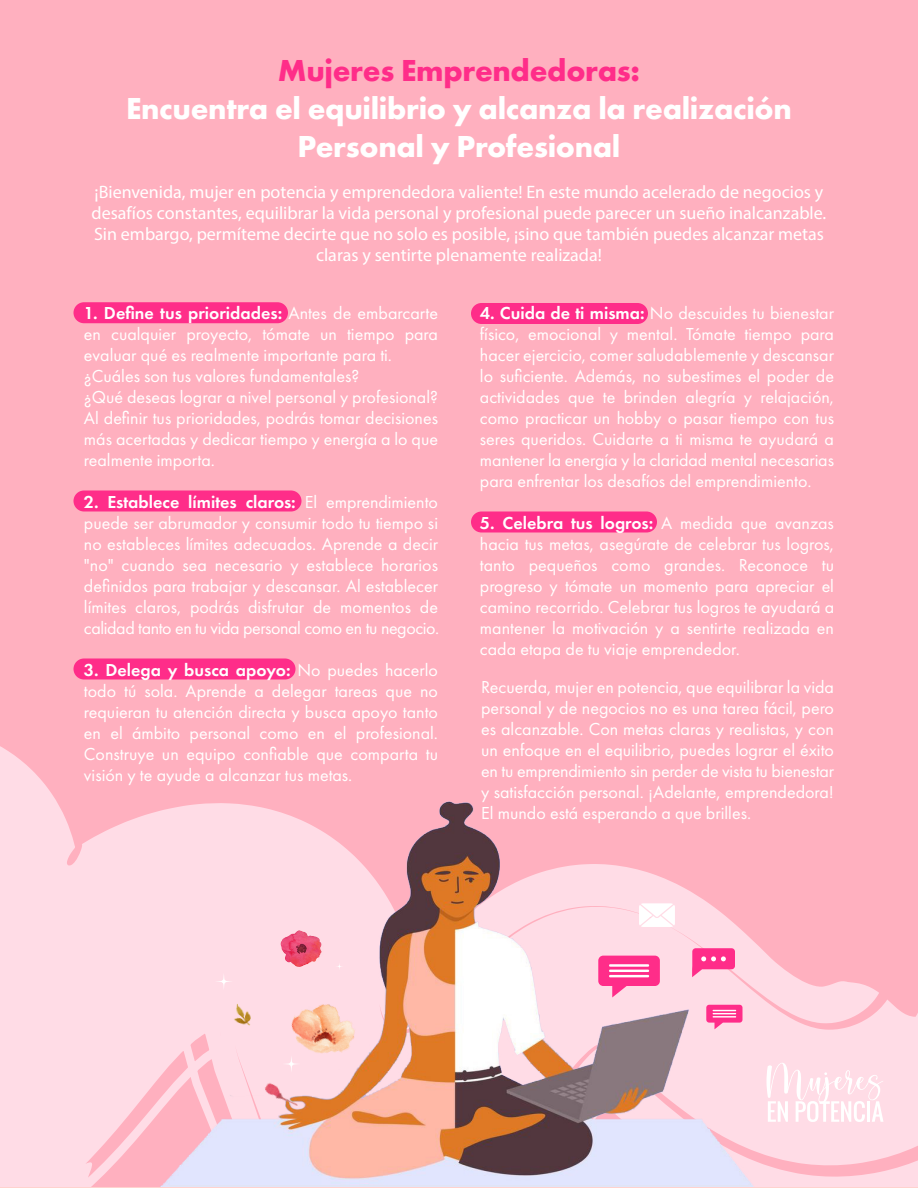
<style>
.page{position:relative;width:918px;height:1188px;background:#fff}
.page>*{position:absolute;margin:0;border:0;box-sizing:border-box;transform-origin:0 0}
.t1{font:700 31.5px/37.8px "Futura PT";letter-spacing:-.01em;color:#fff;text-align:center}
.t2{font:700 31.5px "Futura PT";letter-spacing:-.01em;color:#ff2d89}
.t3{font:18px/21px "Futura PT";color:#fff;text-align:justify}
.t4{font:18px/21px "Myriad Pro";color:#fff;text-align:center}
.s1{font-weight:600}
</style>
<div class="page">
<hr style="left:0;top:1186px;width:918px;height:2px;background:#ffd2ce">
<div style="left:0;top:0;width:918px;height:1186px;background:#ffb0bf"></div>
<svg style="left:0;top:746px;width:918px;height:440px;fill:#ffdce6"></svg>
<img style="left:104px;top:746px;width:710px;height:440px">
<div style="left:74px;top:302px;width:214px;height:21px;background:#ff2d89;border-radius:10px"></div>
<div style="left:471px;top:303px;width:177px;height:21px;background:#ff2d89;border-radius:10px"></div>
<div style="left:471px;top:511px;width:186px;height:21px;background:#ff2d89;border-radius:10px"></div>
<div style="left:74px;top:490px;width:228px;height:21px;background:#ff2d89;border-radius:10px"></div>
<div style="left:74px;top:658px;width:222px;height:21px;background:#ff2d89;border-radius:10px"></div>
<img style="left:285px;top:992px;width:77px;height:77px">
<img style="left:232px;top:1002px;width:21px;height:27px">
<img style="left:259px;top:1074px;width:40px;height:41px">
<svg style="left:598px;top:956px;width:62px;height:41px;background:#ff70ad"></svg>
<svg style="left:706px;top:1005px;width:36px;height:24px"></svg>
<svg style="left:692px;top:948px;width:43px;height:29px"></svg>
<svg style="left:639px;top:903px;width:36px;height:24px"></svg>
<svg style="left:283px;top:1055px;width:17px;height:18px"></svg>
<svg style="left:215px;top:973px;width:18px;height:17px"></svg>
<svg style="left:335px;top:962px;width:9px;height:9px"></svg>
<img style="left:280px;top:927px;width:43px;height:43px">
<svg style="left:766px;top:1063px;width:117px;height:59px;background:#ffe5ec"></svg>
<h1 class="t2" style="left:278px;top:50px;width:364px">Mujeres Emprendedoras:</h1>
<h1 class="t1" style="left:126px;top:89px;width:667px">Encuentra el equilibrio y alcanza la realización<br>Personal y Profesional</h1>
<p class="t4" style="left:92px;top:181px;width:736px">¡Bienvenida, mujer en potencia y emprendedora valiente! En este mundo acelerado de negocios y desafíos constantes, equilibrar la vida personal y profesional puede parecer un sueño inalcanzable.<br>Sin embargo, permíteme decirte que no solo es posible, ¡sino que también puedes alcanzar metas claras y sentirte plenamente realizada!</p>
<p class="t3" style="left:84px;top:302px;width:356px;text-align:left"><span class="s1">1. Define tus prioridades:</span> Antes de embarcarte en cualquier proyecto, tómate un tiempo para evaluar qué es realmente importante para ti. ¿Cuáles son tus valores fundamentales?<br>¿Qué deseas lograr a nivel personal y profesional?<br>Al definir tus prioridades, podrás tomar decisiones más acertadas y dedicar tiempo y energía a lo que realmente importa.</p>
<p class="t3" style="left:84px;top:491px;width:357px"><span class="s1">2. Establece límites claros:</span> El emprendimiento puede ser abrumador y consumir todo tu tiempo si no estableces límites adecuados. Aprende a decir "no" cuando sea necesario y establece horarios definidos para trabajar y descansar. Al establecer límites claros, podrás disfrutar de momentos de calidad tanto en tu vida personal como en tu negocio.</p>
<p class="t3" style="left:84px;top:659px;width:356px"><span class="s1">3. Delega y busca apoyo:</span> No puedes hacerlo todo tú sola. Aprende a delegar tareas que no requieran tu atención directa y busca apoyo tanto en el ámbito personal como en el profesional.<br>Construye un equipo confiable que comparta tu visión y te ayude a alcanzar tus metas.</p>
<p class="t3" style="left:480px;top:302px;width:356px"><span class="s1">4. Cuida de ti misma:</span> No descuides tu bienestar físico, emocional y mental. Tómate tiempo para hacer ejercicio, comer saludablemente y descansar lo suficiente. Además, no subestimes el poder de actividades que te brinden alegría y relajación, como practicar un hobby o pasar tiempo con tus seres queridos. Cuidarte a ti misma te ayudará a mantener la energía y la claridad mental necesarias para enfrentar los desafíos del emprendimiento.</p>
<p class="t3" style="left:480px;top:512px;width:356px"><span class="s1">5. Celebra tus logros:</span> A medida que avanzas hacia tus metas, asegúrate de celebrar tus logros, tanto pequeños como grandes. Reconoce tu progreso y tómate un momento para apreciar el camino recorrido. Celebrar tus logros te ayudará a mantener la motivación y a sentirte realizada en cada etapa de tu viaje emprendedor.</p>
<p class="t3" style="left:481px;top:676px;width:354px">Recuerda, mujer en potencia, que equilibrar la vida personal y de negocios no es una tarea fácil, pero es alcanzable. Con metas claras y realistas, y con un enfoque en el equilibrio, puedes lograr el éxito en tu emprendimiento sin perder de vista tu bienestar y satisfacción personal. ¡Adelante, emprendedora!<br>El mundo está esperando a que brilles.</p>
</div>
